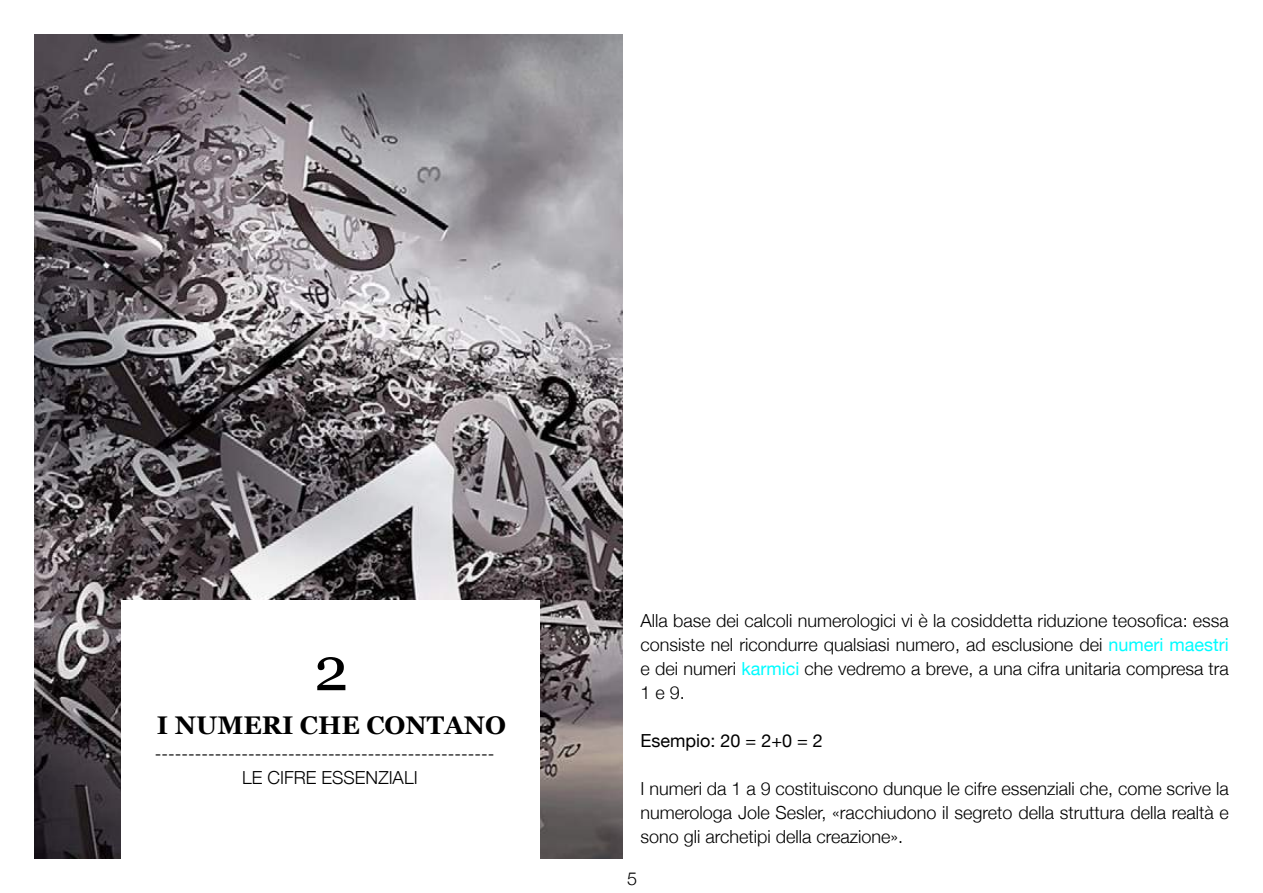
<style>
.page{position:relative;width:1263px;height:893px;background:#fff}
.page>*{position:absolute;margin:0;border:0;box-sizing:border-box;transform-origin:0 0}
.t1{font:61.5px "Georgia";color:#000}
.t2{font:700 25.5px "Georgia";color:#000}
.t3{font:300 18px/24px "Helvetica Neue";color:#000;text-align:justify}
.t4{font:18px "Helvetica Neue";color:#000}
.s1{font-weight:400;color:#00fcff}
</style>
<div class="page">
<img style="left:34px;top:34px;width:588px;height:825px">
<div style="left:121px;top:600px;width:419px;height:267px;background:#fff"></div>
<h1 class="t1" style="left:314px;top:624px;width:36px">2</h1>
<h2 class="t2" style="left:157px;top:705px;width:351px">I NUMERI CHE CONTANO</h2>
<p class="t3" style="left:155px;top:740px;width:341px;text-align:center">---------------------------------------------------<br>LE CIFRE ESSENZIALI</p>
<p class="t3" style="left:640px;top:608px;width:590px">Alla base dei calcoli numerologici vi è la cosiddetta riduzione teosofica: essa consiste nel ricondurre qualsiasi numero, ad esclusione dei <span class="s1">numeri maestri </span>e dei numeri <span class="s1">karmici</span> che vedremo a breve, a una cifra unitaria compresa tra 1 e 9.</p>
<p class="t4" style="left:640px;top:728px;width:184px">Esempio: 20 = 2+0 = 2</p>
<p class="t3" style="left:640px;top:776px;width:590px">I numeri da 1 a 9 costituiscono dunque le cifre essenziali che, come scrive la numerologa Jole Sesler, «racchiudono il segreto della struttura della realtà e sono gli archetipi della creazione».</p>
<p class="t3" style="left:627px;top:865px;width:12px">5</p>
</div>
